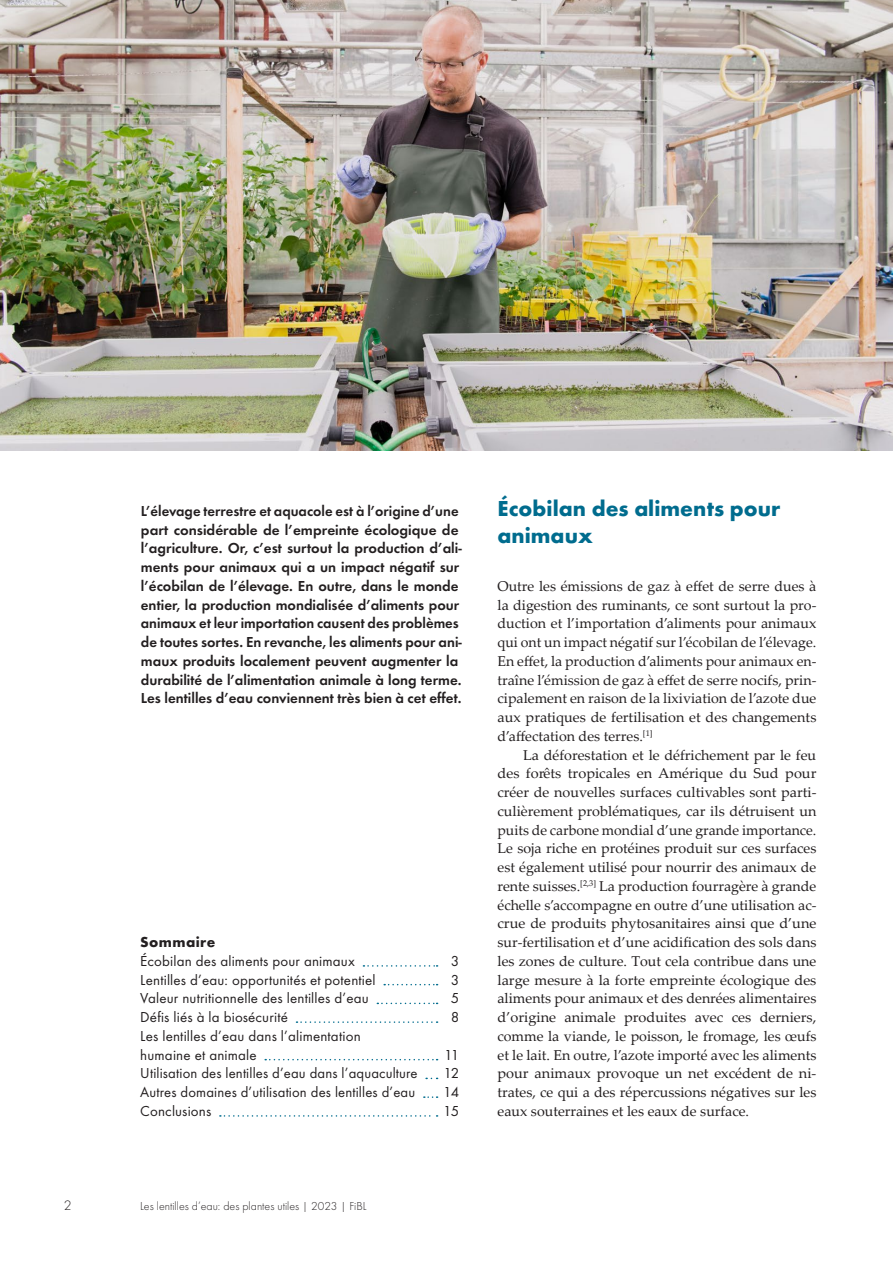
<style>
.page{position:relative;width:893px;height:1263px;background:#fff}
.page>*{position:absolute;margin:0;border:0;box-sizing:border-box;transform-origin:0 0}
.t1{font:700 22.5px/27px "Function Pro";color:#006c8e}
.t2{font:600 15px/18.8px "Function Pro";color:#231f20}
.t3{font:15px/18.8px "Function Pro";letter-spacing:.01em;color:#231f20}
.t4{font:700 15px "Function Pro";letter-spacing:.025em;color:#231f20}
.t5{font:14.25px/18.8px "Palatino Linotype";color:#231f20;text-align:justify}
.t6{font:300 14.25px "Function Pro";color:#231f20}
.t7{font:300 12px "Function Pro";color:#231f20}
</style>
<div class="page">
<img style="left:0;top:0;width:893px;height:451px">
<svg style="left:363px;top:965px;width:75px;height:2px"></svg>
<svg style="left:384px;top:984px;width:54px;height:1px"></svg>
<svg style="left:377px;top:1003px;width:61px;height:1px"></svg>
<svg style="left:296px;top:1021px;width:142px;height:2px"></svg>
<svg style="left:265px;top:1059px;width:173px;height:1px"></svg>
<svg style="left:424px;top:1096px;width:14px;height:2px"></svg>
<svg style="left:220px;top:1115px;width:218px;height:2px"></svg>
<p class="t2" style="left:141px;top:501px;width:323px">L’élevage terrestre et aquacole est à l’origine d’une part considérable de l’empreinte écologique de l’agriculture. Or, c’est surtout la production d’ali&shy;ments pour animaux qui a un impact négatif sur l’écobilan de l’élevage. En outre, dans le monde entier, la production mondialisée d’aliments pour animaux et leur importation causent des problèmes de toutes sortes. En revanche, les aliments pour ani&shy;maux produits localement peuvent augmenter la durabilité de l’alimentation animale à long terme.<br>Les lentilles d’eau conviennent très bien à cet effet.</p>
<p class="t4" style="left:140px;top:933px;width:76px">Sommaire</p>
<p class="t3" style="left:140px;top:951px;width:216px">Écobilan des aliments pour animaux</p>
<p class="t3" style="left:451px;top:951px;width:10px">3</p>
<p class="t3" style="left:140px;top:970px;width:237px">Lentilles d’eau: opportunités et potentiel</p>
<p class="t3" style="left:451px;top:970px;width:10px">3</p>
<p class="t3" style="left:140px;top:989px;width:230px">Valeur nutritionnelle des lentilles d’eau</p>
<p class="t3" style="left:451px;top:989px;width:10px">5</p>
<p class="t3" style="left:140px;top:1008px;width:149px">Défis liés à la biosécurité</p>
<p class="t3" style="left:451px;top:1008px;width:10px">8</p>
<p class="t3" style="left:140px;top:1026px;width:222px">Les lentilles d’eau dans l’alimentation humaine et animale</p>
<p class="t3" style="left:444px;top:1045px;width:17px">11</p>
<p class="t3" style="left:140px;top:1064px;width:279px">Utilisation des lentilles d’eau dans l’aquaculture</p>
<p class="t3" style="left:443px;top:1064px;width:17px">12</p>
<p class="t3" style="left:140px;top:1083px;width:276px">Autres domaines d’utilisation des lentilles d’eau</p>
<p class="t3" style="left:443px;top:1083px;width:18px">14</p>
<p class="t3" style="left:140px;top:1101px;width:73px">Conclusions</p>
<p class="t3" style="left:443px;top:1101px;width:17px">15</p>
<p class="t6" style="left:64px;top:1197px;width:9px">2</p>
<p class="t7" style="left:140px;top:1199px;width:228px">Les lentilles d’eau: des plantes utiles | 2023 | FiBL</p>
<h1 class="t1" style="left:497px;top:495px;width:284px">Écobilan des aliments pour animaux</h1>
<p class="t5" style="left:497px;top:576px;width:320px">Outre les émissions de gaz à effet de serre dues à la digestion des ruminants, ce sont surtout la pro&shy;duction et l’importation d’aliments pour animaux qui ont un impact négatif sur l’écobilan de l’élevage.<br>En effet, la production d’aliments pour animaux en&shy;traîne l’émission de gaz à effet de serre nocifs, prin&shy;cipalement en raison de la lixiviation de l’azote due aux pratiques de fertilisation et des changements d’affectation des terres.<sup>[1]</sup></p>
<p class="t5" style="left:497px;top:745px;width:320px;text-indent:26px">La déforestation et le défrichement par le feu des forêts tropicales en Amérique du Sud pour créer de nouvelles surfaces cultivables sont parti&shy;culièrement problématiques, car ils détruisent un puits de carbone mondial d’une grande importance.<br>Le soja riche en protéines produit sur ces surfaces est également utilisé pour nourrir des animaux de rente suisses.<sup>[2,3]</sup> La production fourragère à grande échelle s’accompagne en outre d’une utilisation ac&shy;crue de produits phytosanitaires ainsi que d’une sur-fertilisation et d’une acidification des sols dans les zones de culture. Tout cela contribue dans une large mesure à la forte empreinte écologique des aliments pour animaux et des denrées alimentaires d’origine animale produites avec ces derniers, comme la viande, le poisson, le fromage, les œufs et le lait. En outre, l’azote importé avec les aliments pour animaux provoque un net excédent de ni&shy;trates, ce qui a des répercussions négatives sur les eaux souterraines et les eaux de surface.</p>
</div>
